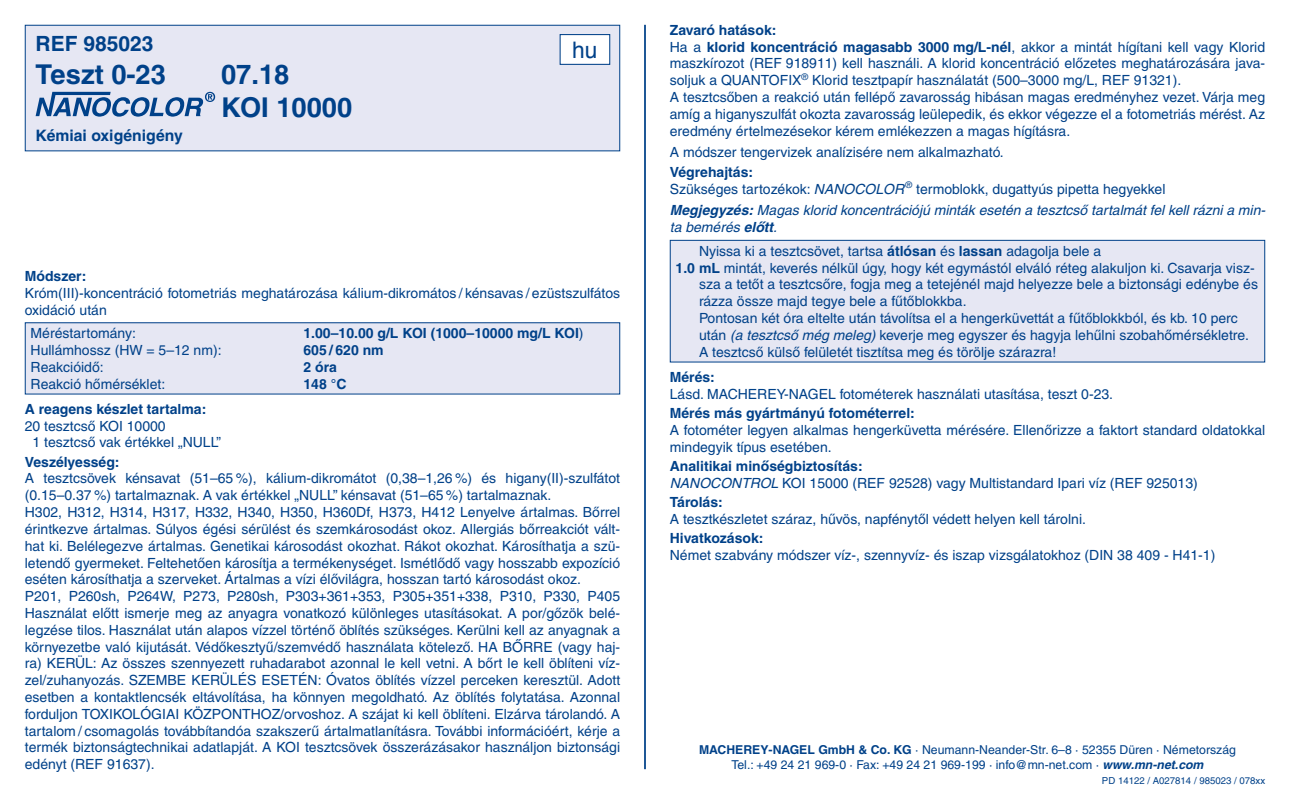
<style>
.page{position:relative;width:1290px;height:794px;background:#fff}
.page>*{position:absolute;margin:0;border:0;box-sizing:border-box;transform-origin:0 0}
.t1{font:700 27.3px/32.9px "Helvetica LT Pro";color:#004189}
.t2{font:22.75px "Helvetica";color:#004189}
.t3{font:700 21px "Helvetica LT Pro";color:#004189}
.t4{font:700 15.75px "Helvetica LT Pro";color:#004189}
.t5{font:14px/16.8px "Helvetica LT Pro";color:#004189}
.t6{font:700 14px "Helvetica LT Pro";color:#004189}
.t7{font:italic 14px/16.8px "Helvetica LT Pro";color:#004189}
.t8{font:12.25px/14.7px "Helvetica LT Pro";color:#004189;text-align:center}
.t9{font:9.62px "Helvetica LT Pro";color:#004189}
.s1{font-weight:400}
.s2{font-weight:700}
.s3{font-style:italic}
.s4{font-weight:700;font-style:italic}
</style>
<div class="page">
<hr style="left:644px;top:25px;width:2px;height:744px;background:#004189">
<div style="left:25px;top:25px;width:595px;height:126px;background:#e6e7f3"></div>
<svg style="left:36px;top:92px;width:179px;height:25px"></svg>
<div style="left:25px;top:25px;width:595px;height:126px;border:1px solid #004189"></div>
<div style="left:560px;top:35px;width:50px;height:29px;background:#fff"></div>
<div style="left:560px;top:34px;width:50px;height:31px;border:1px solid #004189"></div>
<div style="left:25px;top:323px;width:595px;height:71px;background:#e6e7f3"></div>
<div style="left:670px;top:240px;width:595px;height:122px;background:#e6e7f3"></div>
<div style="left:670px;top:240px;width:595px;height:122px;border:1px solid #004189"></div>
<h3 class="t3" style="left:36px;top:30px;width:119px">REF 985023</h3>
<h1 class="t1" style="left:36px;top:58px;width:132px">Teszt 0-23</h1>
<h1 class="t1" style="left:221px;top:58px;width:133px">07.18<br>KOI 10000</h1>
<p class="t4" style="left:36px;top:125px;width:149px">Kémiai oxigénigény</p>
<h2 class="t2" style="left:572px;top:32px;width:27px">hu</h2>
<p class="t6" style="left:25px;top:267px;width:63px">Módszer:</p>
<p class="t5" style="left:25px;top:284px;width:597px">Króm(III)-koncentráció fotometriás meghatározása kálium-dikromátos / kénsavas / ezüstszulfátos oxidáció után</p>
<p class="t5" style="left:31px;top:325px;width:107px">Méréstartomány:</p>
<p class="t6" style="left:303px;top:325px;width:282px">1.00–10.00 g/L KOI (1000–10000 mg/L KOI<span class="s1">)</span></p>
<p class="t5" style="left:31px;top:342px;width:192px">Hullámhossz (HW = 5–12 nm):</p>
<p class="t6" style="left:303px;top:341px;width:82px">605 / 620 nm</p>
<p class="t5" style="left:31px;top:358px;width:75px">Reakcióidő:</p>
<p class="t6" style="left:303px;top:358px;width:35px">2 óra</p>
<p class="t5" style="left:31px;top:375px;width:136px">Reakció hőmérséklet:</p>
<p class="t6" style="left:303px;top:375px;width:44px">148 °C</p>
<p class="t6" style="left:25px;top:400px;width:183px">A reagens készlet tartalma:</p>
<p class="t5" style="left:33px;top:417px;width:190px;text-indent:-8px">20 tesztcső KOI 10000<br>1 tesztcső vak értékkel „NULL”</p>
<p class="t6" style="left:25px;top:453px;width:96px">Veszélyesség:</p>
<p class="t5" style="left:25px;top:470px;width:597px">A tesztcsövek kénsavat (51–65 %), kálium-dikromátot (0,38–1,26 %) és higany(II)-szulfátot (0.15–0.37 %) tartalmaznak. A vak értékkel „NULL” kénsavat (51–65 %) tartalmaznak.<br>H302, H312, H314, H317, H332, H340, H350, H360Df, H373, H412 Lenyelve ártalmas. Bőrrel érintkezve ártalmas. Súlyos égési sérülést és szemkárosodást okoz. Allergiás bőrreakciót vált&shy;hat ki. Belélegezve ártalmas. Genetikai károsodást okozhat. Rákot okozhat. Károsíthatja a szü&shy;letendő gyermeket. Feltehetően károsítja a termékenységet. Ismétlődő vagy hosszabb expozíció eséten károsíthatja a szerveket. Ártalmas a vízi élővilágra, hosszan tartó károsodást okoz.<br>P201, P260sh, P264W, P273, P280sh, P303+361+353, P305+351+338, P310, P330, P405<br>Használat előtt ismerje meg az anyagra vonatkozó különleges utasításokat. A por/gőzök belé&shy;legzése tilos. Használat után alapos vízzel történő öblítés szükséges. Kerülni kell az anyagnak a környezetbe való kijutását. Védőkesztyű/szemvédő használata kötelező. HA BŐRRE (vagy haj&shy;ra) KERÜL: Az összes szennyezett ruhadarabot azonnal le kell vetni. A bőrt le kell öblíteni víz&shy;zel/zuhanyozás. SZEMBE KERÜLÉS ESETÉN: Óvatos öblítés vízzel perceken keresztül. Adott esetben a kontaktlencsék eltávolítása, ha könnyen megoldható. Az öblítés folytatása. Azonnal forduljon TOXIKOLÓGIAI KÖZPONTHOZ/orvoshoz. A szájat ki kell öblíteni. Elzárva tárolandó. A tartalom / csomagolás továbbítandóa szakszerű ártalmatlanításra. További információért, kérje a termék biztonságtechnikai adatlapját. A KOI tesztcsövek összerázásakor használjon biztonsági edényt (REF 91637).</p>
<p class="t5" style="left:670px;top:22px;width:597px"><span class="s2">Zavaró hatások:<br></span>Ha a <span class="s2">klorid koncentráció magasabb 3000 mg/L-nél</span>, akkor a mintát hígítani kell vagy Klorid maszkírozot (REF 918911) kell használi. A klorid koncentráció előzetes meghatározására java&shy;soljuk a QUANTOFIX<sup>®</sup> Klorid tesztpapír használatát (500–3000 mg/L, REF 91321).<br>A tesztcsőben a reakció után fellépő zavarosság hibásan magas eredményhez vezet. Várja meg amíg a higanyszulfát okozta zavarosság leülepedik, és ekkor végezze el a fotometriás mérést. Az eredmény értelmezésekor kérem emlékezzen a magas hígításra.</p>
<p class="t5" style="left:670px;top:144px;width:335px">A módszer tengervizek analízisére nem alkalmazható.</p>
<p class="t5" style="left:670px;top:163px;width:497px"><span class="s2">Végrehajtás:<br></span>Szükséges tartozékok: <span class="s3">NANOCOLOR</span> <sup>®</sup> termoblokk, dugattyús pipetta hegyekkel</p>
<p class="t7" style="left:670px;top:202px;width:597px"><span class="s2">Megjegyzés:</span> Magas klorid koncentrációjú minták esetén a tesztcső tartalmát fel kell rázni a min&shy;ta bemérés <span class="s2">előtt</span>.</p>
<p class="t5" style="left:699px;top:242px;width:404px">Nyissa ki a tesztcsövet, tartsa <span class="s2">átlósan</span> és <span class="s2">lassan</span> adagolja bele a</p>
<p class="t5" style="left:676px;top:259px;width:580px"><span class="s2">1.0 mL</span> mintát, keverés nélkül úgy, hogy két egymástól elváló réteg alakuljon ki. Csavarja vis -</p>
<p class="t5" style="left:699px;top:276px;width:560px">sza a tetőt a tesztcsőre, fogja meg a tetejénél majd helyezze bele a biztonsági edénybe és</p>
<p class="t5" style="left:699px;top:293px;width:269px">rázza össze majd tegye bele a fűtőblokkba.</p>
<p class="t5" style="left:699px;top:310px;width:540px">Pontosan két óra eltelte után távolítsa el a hengerküvettát a fűtőblokkból, és kb. 10 perc</p>
<p class="t5" style="left:699px;top:326px;width:551px">után <span class="s3">(a tesztcső még meleg)</span> keverje meg egyszer és hagyja lehűlni szobahőmérsékletre.</p>
<p class="t5" style="left:699px;top:343px;width:359px">A tesztcső külső felületét tisztítsa meg és törölje szárazra!</p>
<p class="t6" style="left:670px;top:369px;width:47px">Mérés:</p>
<p class="t5" style="left:670px;top:386px;width:445px">Lásd. MACHEREY-NAGEL fotométerek használati utasítása, teszt 0-23.</p>
<p class="t6" style="left:670px;top:405px;width:247px">Mérés más gyártmányú fotométerrel:</p>
<p class="t5" style="left:670px;top:422px;width:597px">A fotométer legyen alkalmas hengerküvetta mérésére. Ellenőrizze a faktort standard oldatokkal mindegyik típus esetében.</p>
<p class="t5" style="left:670px;top:458px;width:529px"><span class="s2">Analitikai minőségbiztosítás:<br></span><span class="s3">NANOCONTROL</span> KOI 15000 (REF 92528) vagy Multistandard Ipari víz (REF 925013)</p>
<p class="t6" style="left:670px;top:494px;width:55px">Tárolás:</p>
<p class="t5" style="left:670px;top:511px;width:418px">A tesztkészletet száraz, hűvös, napfénytől védett helyen kell tárolni.</p>
<p class="t6" style="left:670px;top:530px;width:95px">Hivatkozások:</p>
<p class="t5" style="left:670px;top:547px;width:547px">Német szabvány módszer víz-, szennyvíz- és iszap vizsgálatokhoz (DIN 38 409 - H41-1)</p>
<p class="t8" style="left:699px;top:743px;width:538px"><span class="s2">MACHEREY-NAGEL GmbH &amp; Co. KG</span> · Neumann-Neander-Str. 6–8 · 52355 Düren · Németország<br>Tel.: +49 24 21 969-0 · Fax: +49 24 21 969-199 · info@mn-net.com · <span class="s4">www.mn-net.com</span></p>
<p class="t9" style="left:1102px;top:774px;width:165px">PD 14122 / A027814 / 985023 / 078xx</p>
</div>
